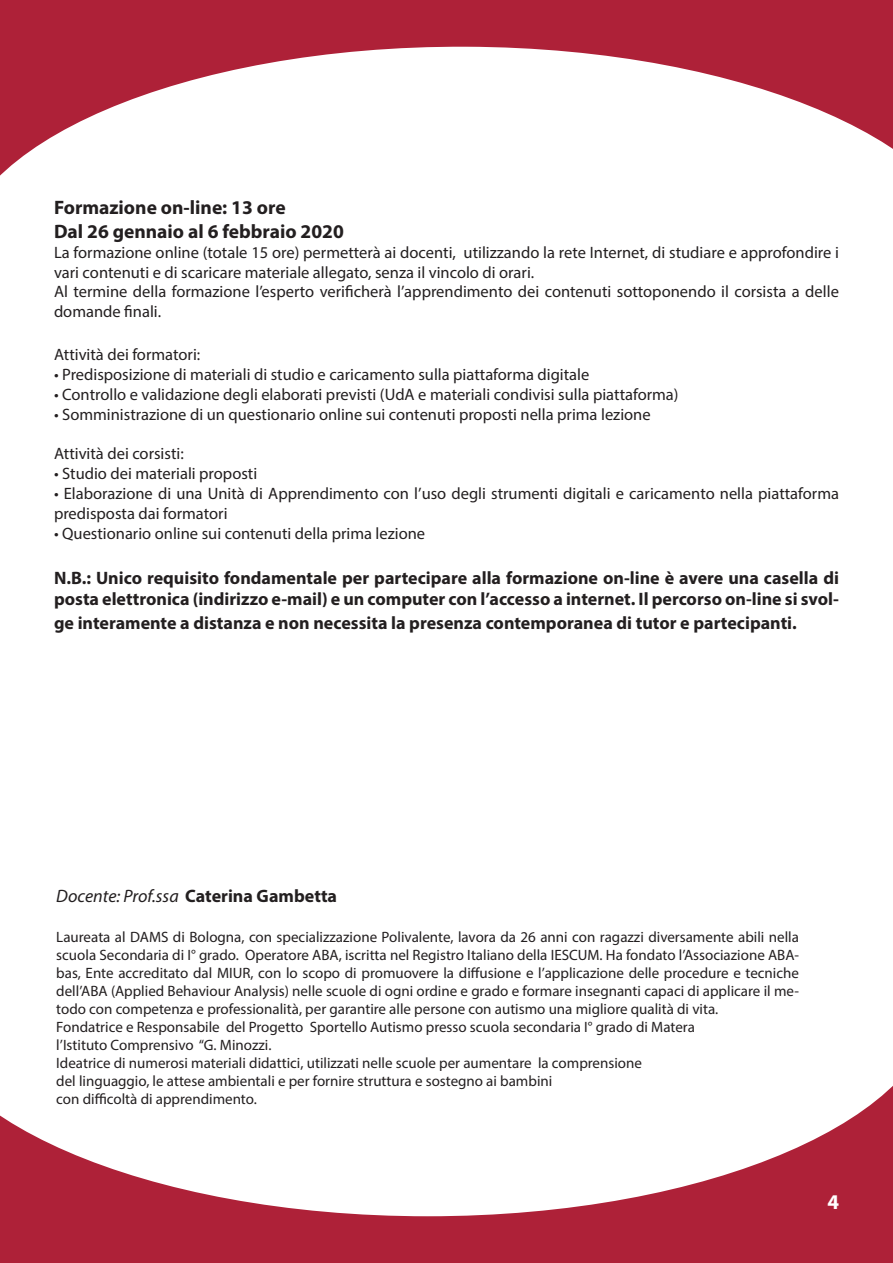
<style>
.page{position:relative;width:893px;height:1263px;background:#fff}
.page>*{position:absolute;margin:0;border:0;box-sizing:border-box;transform-origin:0 0}
.t1{font:700 21px "Myriad Pro";color:#fff}
.t2{font:700 19.5px/23.4px "Myriad Pro";color:#231f20}
.t3{font:700 18px/21.6px "Myriad Pro";color:#231f20}
.t4{font:italic 18px "Myriad Pro";color:#231f20}
.t5{font:16.5px/19.8px "Myriad Pro";color:#231f20}
.t6{font:15px/18px "Myriad Pro";color:#231f20}
.s1{font-weight:700;font-style:normal}
</style>
<div class="page">
<div style="left:0;top:0;width:893px;height:304px;background:#ae2138"></div>
<svg style="left:0;top:46px;width:893px;height:258px;background:#f4e1e4"></svg>
<div style="left:0;top:959px;width:893px;height:304px;background:#ae2138"></div>
<svg style="left:0;top:959px;width:893px;height:257px;background:#f4e2e5"></svg>
<h2 class="t2" style="left:54px;top:196px;width:291px">Formazione on-line: 13 ore<br>Dal 26 gennaio al 6 febbraio 2020</h2>
<p class="t5" style="left:54px;top:242px;width:786px">La formazione online (totale 15 ore) permetterà ai docenti, utilizzando la rete Internet, di studiare e approfondire i vari contenuti e di scaricare materiale allegato, senza il vincolo di orari.<br>Al termine della formazione l’esperto verificherà l’apprendimento dei contenuti sottoponendo il corsista a delle domande finali.</p>
<p class="t5" style="left:54px;top:345px;width:148px">Attività dei formatori:</p>
<p class="t5" style="left:54px;top:364px;width:537px">• Predisposizione di materiali di studio e caricamento sulla piattaforma digitale</p>
<p class="t5" style="left:54px;top:384px;width:626px">• Controllo e validazione degli elaborati previsti (UdA e materiali condivisi sulla piattaforma)</p>
<p class="t5" style="left:54px;top:404px;width:598px">• Somministrazione di un questionario online sui contenuti proposti nella prima lezione</p>
<p class="t5" style="left:54px;top:444px;width:131px">Attività dei corsisti:</p>
<p class="t5" style="left:54px;top:463px;width:205px">• Studio dei materiali proposti</p>
<p class="t5" style="left:54px;top:483px;width:787px">• Elaborazione di una Unità di Apprendimento con l’uso degli strumenti digitali e caricamento nella piattaforma predisposta dai formatori</p>
<p class="t5" style="left:54px;top:523px;width:373px">• Questionario online sui contenuti della prima lezione</p>
<p class="t3" style="left:54px;top:566px;width:786px">N.B.: Unico requisito fondamentale per partecipare alla formazione on-line è avere una casella di posta elettronica (indirizzo e-mail) e un computer con l’accesso a internet. Il percorso on-line si svol-</p>
<p class="t3" style="left:54px;top:611px;width:744px">ge interamente a distanza e non necessita la presenza contemporanea di tutor e partecipanti.</p>
<p class="t4" style="left:56px;top:885px;width:282px">Docente: Prof.ssa <span class="s1">Caterina Gambetta</span></p>
<p class="t6" style="left:56px;top:927px;width:744px">Laureata al DAMS di Bologna, con specializzazione Polivalente, lavora da 26 anni con ragazzi diversamente abili nella scuola Secondaria di I° grado. Operatore ABA, iscritta nel Registro Italiano della IESCUM. Ha fondato l’Associazione ABA&shy;bas, Ente accreditato dal MIUR, con lo scopo di promuovere la diffusione e l’applicazione delle procedure e tecniche dell’ABA (Applied Behaviour Analysis) nelle scuole di ogni ordine e grado e formare insegnanti capaci di applicare il me&shy;todo con competenza e professionalità, per garantire alle persone con autismo una migliore qualità di vita.<br>Fondatrice e Responsabile del Progetto Sportello Autismo presso scuola secondaria I° grado di Matera<br>l’Istituto Comprensivo “G. Minozzi.<br>Ideatrice di numerosi materiali didattici, utilizzati nelle scuole per aumentare la comprensione<br>del linguaggio, le attese ambientali e per fornire struttura e sostegno ai bambini<br>con difficoltà di apprendimento.</p>
<h1 class="t1" style="left:827px;top:1188px;width:13px">4</h1>
</div>
